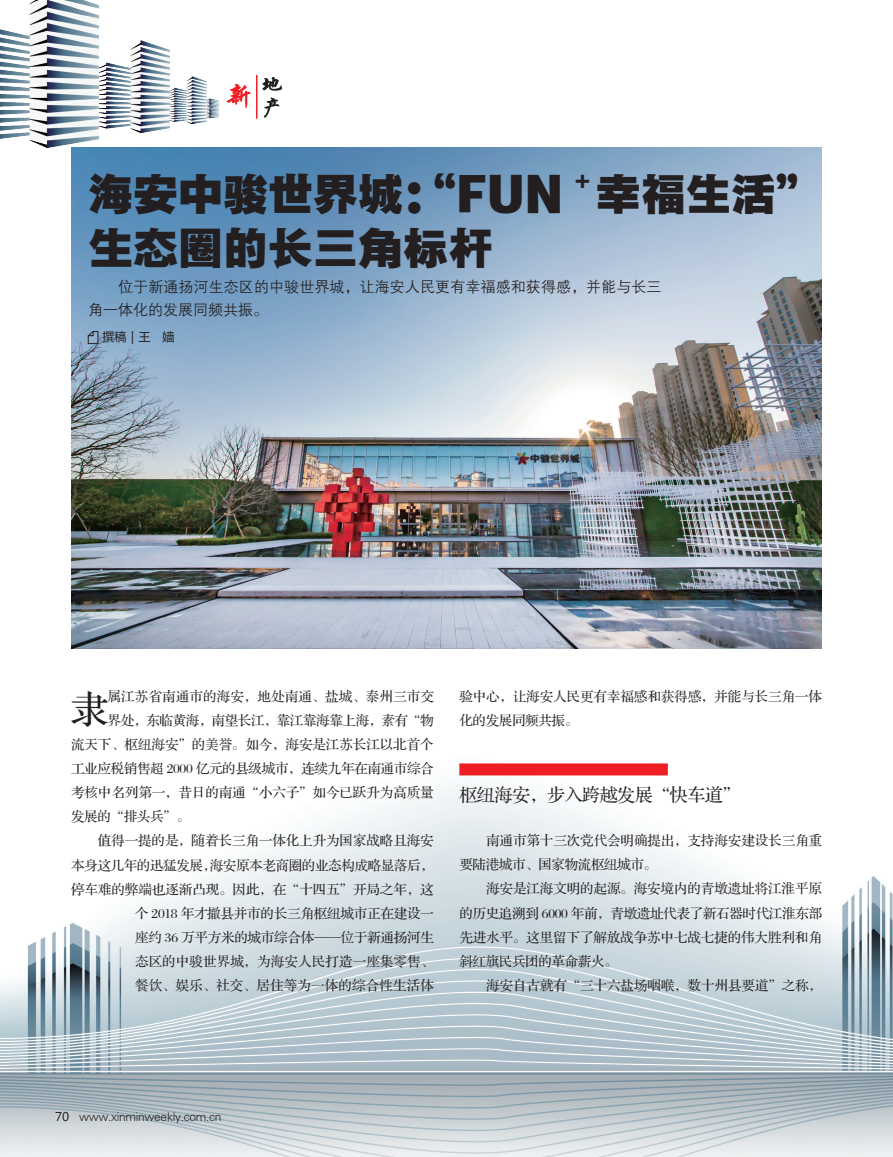
<style>
.page{position:relative;width:893px;height:1157px;background:#fff}
.page>*{position:absolute;margin:0;border:0;box-sizing:border-box;transform-origin:0 0}
.t1{font:45px "FZYDTHJW GB1 0";color:#231f20}
.t2{font:37.5px "FZS3 JW GB1 0";color:#231f20}
.t3{font:27px "FZXKJW GB1 0";color:#ee1d23}
.t4{font:26.25px "FZYDTHJW GB1 0";color:#231f20}
.t5{font:21px/23px "FZXKJW GB1 0";color:#231f20}
.t6{font:18px "FZS3 JW GB1 0";letter-spacing:-.025em;color:#231f20}
.t7{font:15px/22.5px "FZZDXJW GB1 0";letter-spacing:.005em;color:#231f20}
.t8{font:13.5px/24px "FZS3 JW GB1 0";letter-spacing:-.005em;color:#231f20}
.t9{font:13.5px "FZS3 JW GB1 0";letter-spacing:-.025em;color:#231f20}
.t10{font:12px "FZXH1 JW GB1 0";letter-spacing:-.025em;color:#231f20}
.t11{font:12px "Microsoft Ya Hei";color:#231f20}
.s1{font-family:"Microsoft Ya Hei"}
</style>
<div class="page">
<img style="left:0;top:648px;width:893px;height:509px">
<img style="left:98px;top:41px;width:72px;height:91px">
<img style="left:0;top:0;width:98px;height:148px">
<img style="left:170px;top:77px;width:49px;height:46px">
<img style="left:71px;top:148px;width:751px;height:500px">
<svg style="left:88px;top:331px;width:10px;height:13px"></svg>
<div style="left:459px;top:763px;width:209px;height:12px;background:#ee1d23"></div>
<hr style="left:256px;top:75px;width:1px;height:44px;background:#ee1d23">
<p class="t3" style="left:227px;top:81px;width:28px">新</p>
<p class="t5" style="left:262px;top:74px;width:22px">地产</p>
<p class="t1" style="left:88px;top:169px;width:477px">海安中骏世界城：“FUN</p>
<p class="t4" style="left:570px;top:164px;width:28px">＋</p>
<p class="t1" style="left:596px;top:169px;width:226px">幸福生活”</p>
<p class="t1" style="left:88px;top:223px;width:406px">生态圈的长三角标杆</p>
<p class="t7" style="left:88px;top:276px;width:575px">　　位于新通扬河生态区的中骏世界城，让海安人民更有幸福感和获得感，并能与长三角一体化的发展同频共振。</p>
<p class="t11" style="left:102px;top:328px;width:73px">撰稿｜王　嫱</p>
<p class="t2" style="left:71px;top:689px;width:39px">隶</p>
<p class="t8" style="left:108px;top:685px;width:328px">属江苏省南通市的海安，地处南通、盐城、泰州三市交</p>
<p class="t9" style="left:108px;top:713px;width:328px">界处，东临黄海，南望长江，靠江靠海靠上海，素有“物</p>
<p class="t8" style="left:71px;top:733px;width:364px">流天下、枢纽海安”的美誉。如今，海安是江苏长江以北首个</p>
<p class="t8" style="left:71px;top:757px;width:364px">工业应税销售超 2000 亿元的县级城市，连续九年在南通市综合</p>
<p class="t8" style="left:71px;top:781px;width:364px">考核中名列第一，昔日的南通“小六子”如今已跃升为高质量</p>
<p class="t8" style="left:71px;top:805px;width:120px">发展的“排头兵”。</p>
<p class="t8" style="left:98px;top:829px;width:337px">值得一提的是，随着长三角一体化上升为国家战略且海安</p>
<p class="t9" style="left:71px;top:858px;width:364px">本身这几年的迅猛发展，海安原本老商圈的业态构成略显落后，</p>
<p class="t8" style="left:71px;top:877px;width:364px">停车难的弊端也逐渐凸现。因此，在“十四五”开局之年，这</p>
<p class="t8" style="left:135px;top:901px;width:300px">个 2018 年才撤县并市的长三角枢纽城市正在建设一</p>
<p class="t8" style="left:135px;top:925px;width:300px">座约 36 万平方米的城市综合体——位于新通扬河生</p>
<p class="t8" style="left:135px;top:949px;width:300px">态区的中骏世界城，为海安人民打造一座集零售、</p>
<p class="t8" style="left:135px;top:973px;width:300px">餐饮、娱乐、社交、居住等为一体的综合性生活体</p>
<p class="t8" style="left:459px;top:685px;width:364px">验中心，让海安人民更有幸福感和获得感，并能与长三角一体化的发展同频共振。</p>
<p class="t6" style="left:459px;top:785px;width:283px">枢纽海安，步入跨越发展“快车道”</p>
<p class="t8" style="left:486px;top:829px;width:337px">南通市第十三次党代会明确提出，支持海安建设长三角重</p>
<p class="t9" style="left:459px;top:857px;width:199px">要陆港城市、国家物流枢纽城市。</p>
<p class="t8" style="left:486px;top:877px;width:337px">海安是江海文明的起源。海安境内的青墩遗址将江淮平原</p>
<p class="t8" style="left:459px;top:901px;width:364px">的历史追溯到 6000 年前，青墩遗址代表了新石器时代江淮东部</p>
<p class="t8" style="left:459px;top:925px;width:364px">先进水平。这里留下了解放战争苏中七战七捷的伟大胜利和角</p>
<p class="t9" style="left:459px;top:953px;width:160px">斜红旗民兵团的革命薪火。</p>
<p class="t8" style="left:486px;top:973px;width:337px">海安自古就有“三十六盐场咽喉，数十州县要道”之称，</p>
<p class="t10" style="left:55px;top:1109px;width:168px"><span class="s1">70</span> www.xinminweekly.com.cn</p>
</div>
